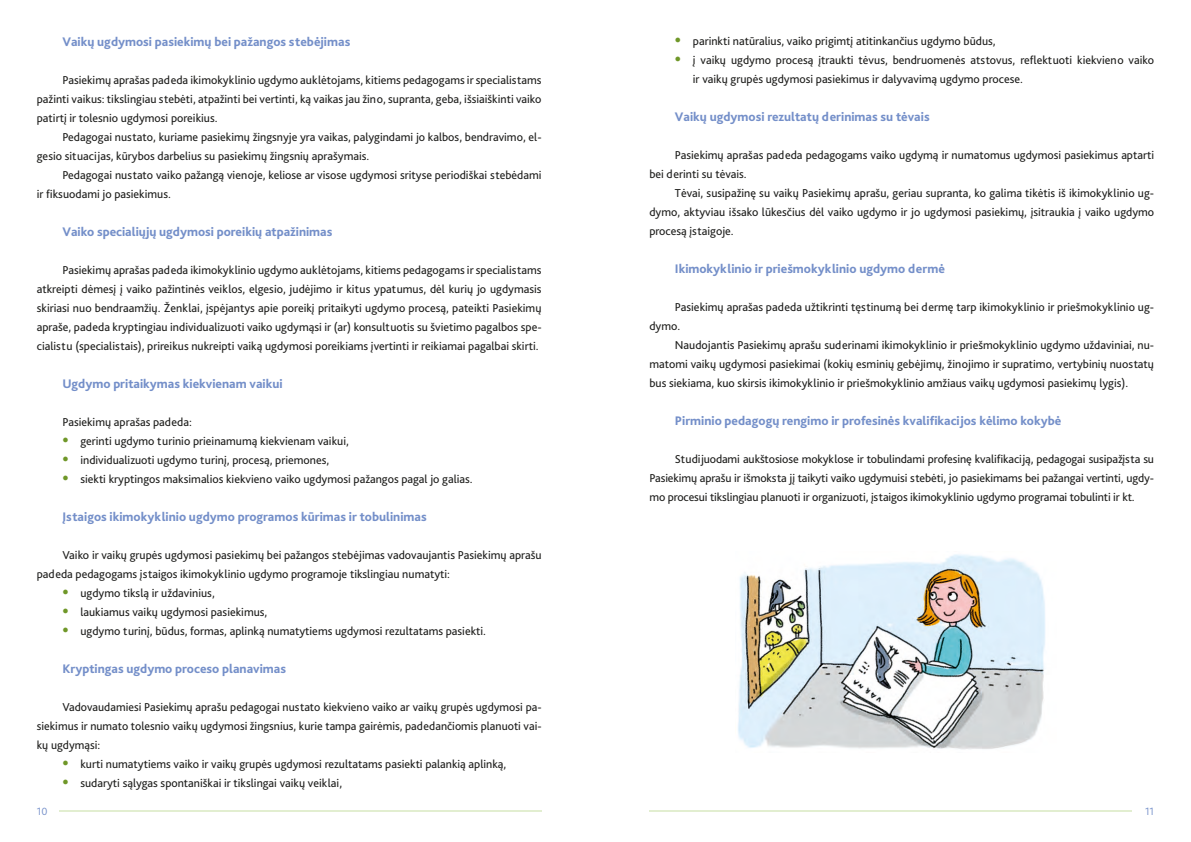
<style>
.page{position:relative;width:1191px;height:842px;background:#fff}
.page>*{position:absolute;margin:0;border:0;box-sizing:border-box;transform-origin:0 0}
.t1{font:800 13px "Bliss Pro";color:#748fc9}
.t2{font:12px/19px "Bliss Pro";color:#1d1d1b;text-align:justify}
.t3{font:300 11px "Bliss Pro";color:#748fc9}
.s1{font-weight:700;font-size:19px;color:#6f9728}
</style>
<div class="page">
<img style="left:738px;top:554px;width:307px;height:196px">
<hr style="left:60px;top:810px;width:481px;height:2px;background:#e2eed0">
<hr style="left:650px;top:810px;width:482px;height:2px;background:#e2eed0">
<p class="t1" style="left:62px;top:34px;width:289px">Vaikų ugdymosi pasiekimų bei pažangos stebėjimas</p>
<p class="t2" style="left:37px;top:70px;width:506px;text-indent:26px">Pasiekimų aprašas padeda ikimokyklinio ugdymo auklėtojams, kitiems pedagogams ir specialistams pažinti vaikus: tikslingiau stebėti, atpažinti bei vertinti, ką vaikas jau žino, supranta, geba, išsiaiškinti vaiko patirtį ir tolesnio ugdymosi poreikius.</p>
<p class="t2" style="left:37px;top:127px;width:506px;text-indent:26px">Pedagogai nustato, kuriame pasiekimų žingsnyje yra vaikas, palygindami jo kalbos, bendravimo, el&shy;gesio situacijas, kūrybos darbelius su pasiekimų žingsnių aprašymais.</p>
<p class="t2" style="left:37px;top:165px;width:506px;text-indent:26px">Pedagogai nustato vaiko pažangą vienoje, keliose ar visose ugdymosi srityse periodiškai stebėdami ir fiksuodami jo pasiekimus.</p>
<p class="t1" style="left:62px;top:224px;width:271px">Vaiko specialiųjų ugdymosi poreikių atpažinimas</p>
<p class="t2" style="left:37px;top:260px;width:506px;text-indent:26px">Pasiekimų aprašas padeda ikimokyklinio ugdymo auklėtojams, kitiems pedagogams ir specialistams atkreipti dėmesį į vaiko pažintinės veiklos, elgesio, judėjimo ir kitus ypatumus, dėl kurių jo ugdymasis skiriasi nuo bendraamžių. Ženklai, įspėjantys apie poreikį pritaikyti ugdymo procesą, pateikti Pasiekimų apraše, padeda kryptingiau individualizuoti vaiko ugdymąsi ir (ar) konsultuotis su švietimo pagalbos spe&shy;cialistu (specialistais), prireikus nukreipti vaiką ugdymosi poreikiams įvertinti ir reikiamai pagalbai skirti.</p>
<p class="t1" style="left:62px;top:376px;width:222px">Ugdymo pritaikymas kiekvienam vaikui</p>
<p class="t2" style="left:62px;top:412px;width:131px">Pasiekimų aprašas padeda:</p>
<p class="t2" style="left:62px;top:431px;width:288px"><span class="s1">•</span> gerinti ugdymo turinio prieinamumą kiekvienam vaikui,</p>
<p class="t2" style="left:62px;top:450px;width:268px"><span class="s1">•</span> individualizuoti ugdymo turinį, procesą, priemones,</p>
<p class="t2" style="left:62px;top:469px;width:412px"><span class="s1">•</span> siekti kryptingos maksimalios kiekvieno vaiko ugdymosi pažangos pagal jo galias.</p>
<p class="t1" style="left:62px;top:509px;width:366px">Įstaigos ikimokyklinio ugdymo programos kūrimas ir tobulinimas</p>
<p class="t2" style="left:37px;top:545px;width:506px;text-indent:26px">Vaiko ir vaikų grupės ugdymosi pasiekimų bei pažangos stebėjimas vadovaujantis Pasiekimų aprašu padeda pedagogams įstaigos ikimokyklinio ugdymo programoje tikslingiau numatyti:</p>
<p class="t2" style="left:62px;top:583px;width:154px"><span class="s1">•</span> ugdymo tikslą ir uždavinius,</p>
<p class="t2" style="left:62px;top:602px;width:206px"><span class="s1">•</span> laukiamus vaikų ugdymosi pasiekimus,</p>
<p class="t2" style="left:62px;top:621px;width:425px"><span class="s1">•</span> ugdymo turinį, būdus, formas, aplinką numatytiems ugdymosi rezultatams pasiekti.</p>
<p class="t1" style="left:62px;top:661px;width:225px">Kryptingas ugdymo proceso planavimas</p>
<p class="t2" style="left:37px;top:697px;width:506px;text-indent:26px">Vadovaudamiesi Pasiekimų aprašu pedagogai nustato kiekvieno vaiko ar vaikų grupės ugdymosi pa&shy;siekimus ir numato tolesnio vaikų ugdymosi žingsnius, kurie tampa gairėmis, padedančiomis planuoti vai&shy;kų ugdymąsi:</p>
<p class="t2" style="left:62px;top:754px;width:445px"><span class="s1">•</span> kurti numatytiems vaiko ir vaikų grupės ugdymosi rezultatams pasiekti palankią aplinką,</p>
<p class="t2" style="left:62px;top:773px;width:281px"><span class="s1">•</span> sudaryti sąlygas spontaniškai ir tikslingai vaikų veiklai,</p>
<p class="t2" style="left:675px;top:32px;width:322px"><span class="s1">•</span> parinkti natūralius, vaiko prigimtį atitinkančius ugdymo būdus,</p>
<p class="t2" style="left:693px;top:51px;width:463px;text-indent:-18px"><span class="s1">•</span> į vaikų ugdymo procesą įtraukti tėvus, bendruomenės atstovus, reflektuoti kiekvieno vaiko ir vaikų grupės ugdymosi pasiekimus ir dalyvavimą ugdymo procese.</p>
<p class="t1" style="left:675px;top:109px;width:256px">Vaikų ugdymosi rezultatų derinimas su tėvais</p>
<p class="t2" style="left:649px;top:146px;width:506px;text-indent:26px">Pasiekimų aprašas padeda pedagogams vaiko ugdymą ir numatomus ugdymosi pasiekimus aptarti bei derinti su tėvais.</p>
<p class="t2" style="left:649px;top:184px;width:506px;text-indent:26px">Tėvai, susipažinę su vaikų Pasiekimų aprašu, geriau supranta, ko galima tikėtis iš ikimokyklinio ug&shy;dymo, aktyviau išsako lūkesčius dėl vaiko ugdymo ir jo ugdymosi pasiekimų, įsitraukia į vaiko ugdymo procesą įstaigoje.</p>
<p class="t1" style="left:675px;top:261px;width:271px">Ikimokyklinio ir priešmokyklinio ugdymo dermė</p>
<p class="t2" style="left:649px;top:298px;width:506px;text-indent:26px">Pasiekimų aprašas padeda užtikrinti tęstinumą bei dermę tarp ikimokyklinio ir priešmokyklinio ug&shy;dymo.</p>
<p class="t2" style="left:649px;top:336px;width:506px;text-indent:26px">Naudojantis Pasiekimų aprašu suderinami ikimokyklinio ir priešmokyklinio ugdymo uždaviniai, nu&shy;matomi vaikų ugdymosi pasiekimai (kokių esminių gebėjimų, žinojimo ir supratimo, vertybinių nuostatų bus siekiama, kuo skirsis ikimokyklinio ir priešmokyklinio amžiaus vaikų ugdymosi pasiekimų lygis).</p>
<p class="t1" style="left:675px;top:413px;width:388px">Pirminio pedagogų rengimo ir profesinės kvalifikacijos kėlimo kokybė</p>
<p class="t2" style="left:649px;top:450px;width:506px;text-indent:26px">Studijuodami aukštosiose mokyklose ir tobulindami profesinę kvalifikaciją, pedagogai susipažįsta su Pasiekimų aprašu ir išmoksta jį taikyti vaiko ugdymuisi stebėti, jo pasiekimams bei pažangai vertinti, ugdy&shy;mo procesui tikslingiau planuoti ir organizuoti, įstaigos ikimokyklinio ugdymo programai tobulinti ir kt.</p>
<p class="t3" style="left:37px;top:804px;width:12px">10</p>
<p class="t3" style="left:1145px;top:804px;width:11px">11</p>
</div>
